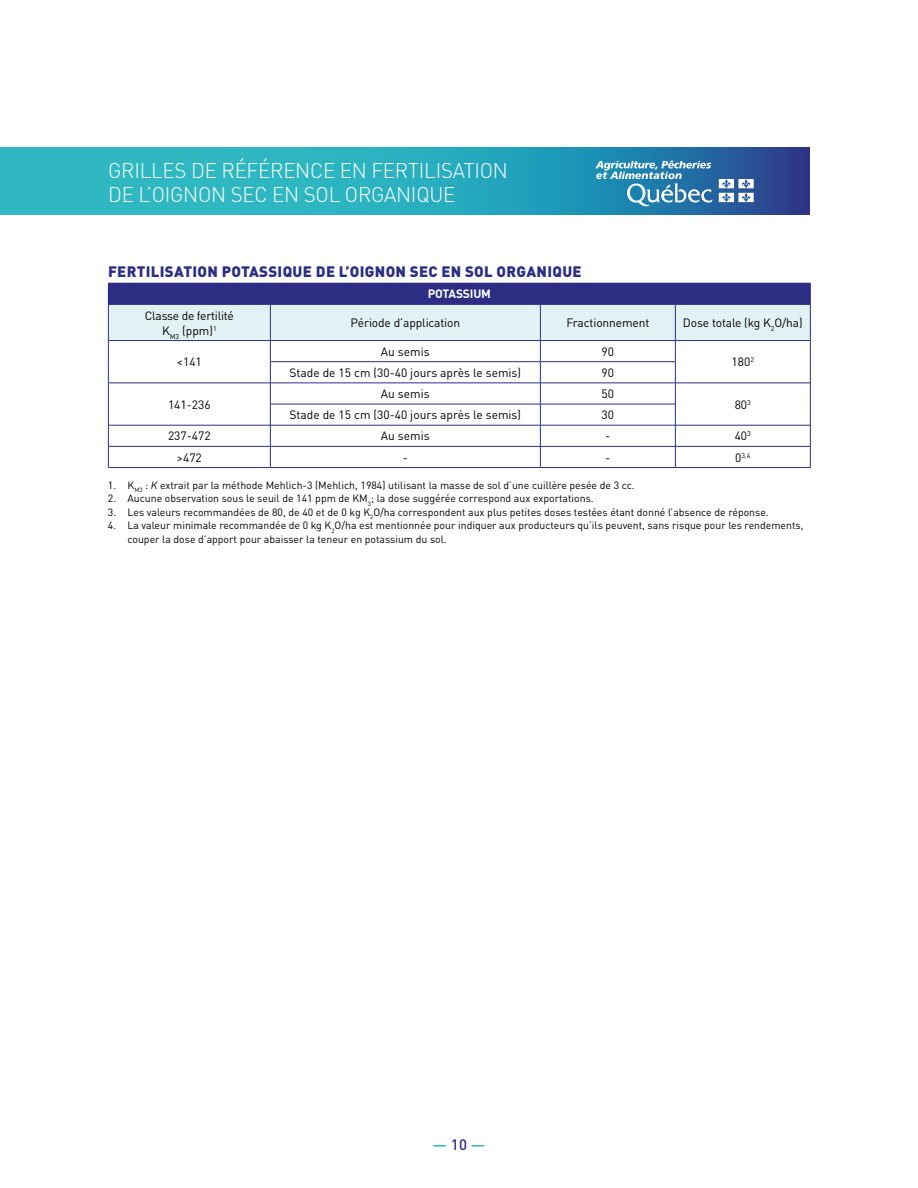
<style>
.page{position:relative;width:918px;height:1188px;background:#fff}
.page>*{position:absolute;margin:0;border:0;box-sizing:border-box;transform-origin:0 0}
.t1{font:300 21px/24px "DINOT";letter-spacing:-.01em;color:#fff}
.H6_Tableau{font:900 15px "DINOT";letter-spacing:.02em;color:#2d2e83}
.t2{font:500 15px "DINOT";color:#2fb8c2}
.t3{font:12px "DINOT";color:#000}
.t4{font:12px/15px "DINOT";letter-spacing:-.02em;color:#000;text-align:center}
.t5{font:700 12px "DINOT";letter-spacing:-.01em;color:#fff}
.P_Note{font:10.5px/13.5px "DINOT";color:#000}
.t6{font:7.05px "DINOT";color:#000}
.s1{font-size:12px}
.s2{font-style:italic}
.s3{color:#2d2e83}
</style>
<div class="page">
<svg style="left:0;top:148px;width:810px;height:67px;background:#29a1b9"></svg>
<hr style="left:108px;top:283px;width:162px;height:1px;background:#2d2e83">
<hr style="left:270px;top:283px;width:270px;height:1px;background:#2d2e83">
<hr style="left:540px;top:283px;width:135px;height:1px;background:#2d2e83">
<hr style="left:675px;top:283px;width:136px;height:1px;background:#2d2e83">
<svg style="left:108px;top:284px;width:703px;height:183px"></svg>
<hr style="left:108px;top:467px;width:162px;height:1px;background:#2d2e83">
<hr style="left:270px;top:467px;width:270px;height:1px;background:#2d2e83">
<hr style="left:109px;top:340px;width:161px;height:1px;background:#283583">
<hr style="left:270px;top:340px;width:270px;height:1px;background:#283583">
<hr style="left:540px;top:340px;width:135px;height:1px;background:#283583">
<hr style="left:541px;top:361px;width:134px;height:1px;background:#283583">
<hr style="left:541px;top:383px;width:134px;height:1px;background:#283583">
<hr style="left:541px;top:404px;width:134px;height:1px;background:#283583">
<hr style="left:541px;top:425px;width:134px;height:1px;background:#283583">
<hr style="left:541px;top:446px;width:134px;height:1px;background:#283583">
<hr style="left:675px;top:467px;width:136px;height:1px;background:#2d2e83">
<hr style="left:540px;top:467px;width:135px;height:1px;background:#2d2e83">
<svg style="left:595px;top:161px;width:118px;height:46px;background:#4f98bd"></svg>
<svg style="left:719px;top:179px;width:35px;height:23px"></svg>
<p class="t1" style="left:108px;top:157px;width:401px">GRILLES DE RÉFÉRENCE EN FERTILISATION<br>DE L’OIGNON SEC EN SOL ORGANIQUE</p>
<p class="H6_Tableau" style="left:108px;top:261px;width:475px">FERTILISATION POTASSIQUE DE L’OIGNON SEC EN SOL ORGANIQUE</p>
<p class="t5" style="left:428px;top:286px;width:65px">POTASSIUM</p>
<p class="t4" style="left:145px;top:307px;width:90px">Classe de fertilité<br>K<sub>M3</sub> (ppm)<sup>1</sup></p>
<p class="t3" style="left:351px;top:315px;width:111px">Période d’application</p>
<p class="t3" style="left:566px;top:315px;width:85px">Fractionnement</p>
<p class="t3" style="left:683px;top:315px;width:121px">Dose totale (kg K<sub>2</sub>O/ha)</p>
<p class="t3" style="left:177px;top:354px;width:27px">&lt;141</p>
<p class="t3" style="left:381px;top:343px;width:50px">Au semis</p>
<p class="t3" style="left:602px;top:343px;width:14px">90</p>
<p class="t3" style="left:732px;top:354px;width:24px">180<sup>2</sup></p>
<p class="t3" style="left:290px;top:364px;width:233px">Stade de 15 cm (30-40 jours après le semis)</p>
<p class="t3" style="left:602px;top:364px;width:14px">90</p>
<p class="t3" style="left:168px;top:396px;width:44px">141-236</p>
<p class="t3" style="left:381px;top:386px;width:50px">Au semis</p>
<p class="t3" style="left:602px;top:386px;width:14px">50</p>
<p class="t3" style="left:290px;top:407px;width:233px">Stade de 15 cm (30-40 jours après le semis)</p>
<p class="t3" style="left:602px;top:407px;width:14px">30</p>
<p class="t3" style="left:735px;top:396px;width:18px">80<sup>3</sup></p>
<p class="t3" style="left:168px;top:428px;width:44px">237-472</p>
<p class="t3" style="left:381px;top:428px;width:50px">Au semis</p>
<p class="t3" style="left:605px;top:428px;width:7px">-</p>
<p class="t3" style="left:735px;top:428px;width:18px">40<sup>3</sup></p>
<p class="t3" style="left:177px;top:449px;width:27px">&gt;472</p>
<p class="t3" style="left:403px;top:449px;width:7px">-</p>
<p class="t3" style="left:605px;top:449px;width:7px">-</p>
<p class="t6" style="left:735px;top:450px;width:17px"><span class="s1">0</span>3,4</p>
<p class="P_Note" style="left:108px;top:478px;width:528px">1. K<sub>M3</sub> : <span class="s2">K</span> extrait par la méthode Mehlich-3 (Mehlich, 1984) utilisant la masse de sol d’une cuillère pesée de 3 cc.</p>
<p class="P_Note" style="left:108px;top:491px;width:487px">2. Aucune observation sous le seuil de 141 ppm de KM<sub>3</sub>; la dose suggérée correspond aux exportations.</p>
<p class="P_Note" style="left:108px;top:505px;width:662px">3. Les valeurs recommandées de 80, de 40 et de 0 kg K<sub>2</sub>O/ha correspondent aux plus petites doses testées étant donné l’absence de réponse.</p>
<p class="P_Note" style="left:127px;top:518px;width:678px;text-indent:-20px">4. La valeur minimale recommandée de 0 kg K<sub>2</sub>O/ha est mentionnée pour indiquer aux producteurs qu’ils peuvent, sans risque pour les rendements, couper la dose d’apport pour abaisser la teneur en potassium du sol.</p>
<p class="t2" style="left:432px;top:1135px;width:55px">— <span class="s3">10</span> —</p>
</div>
